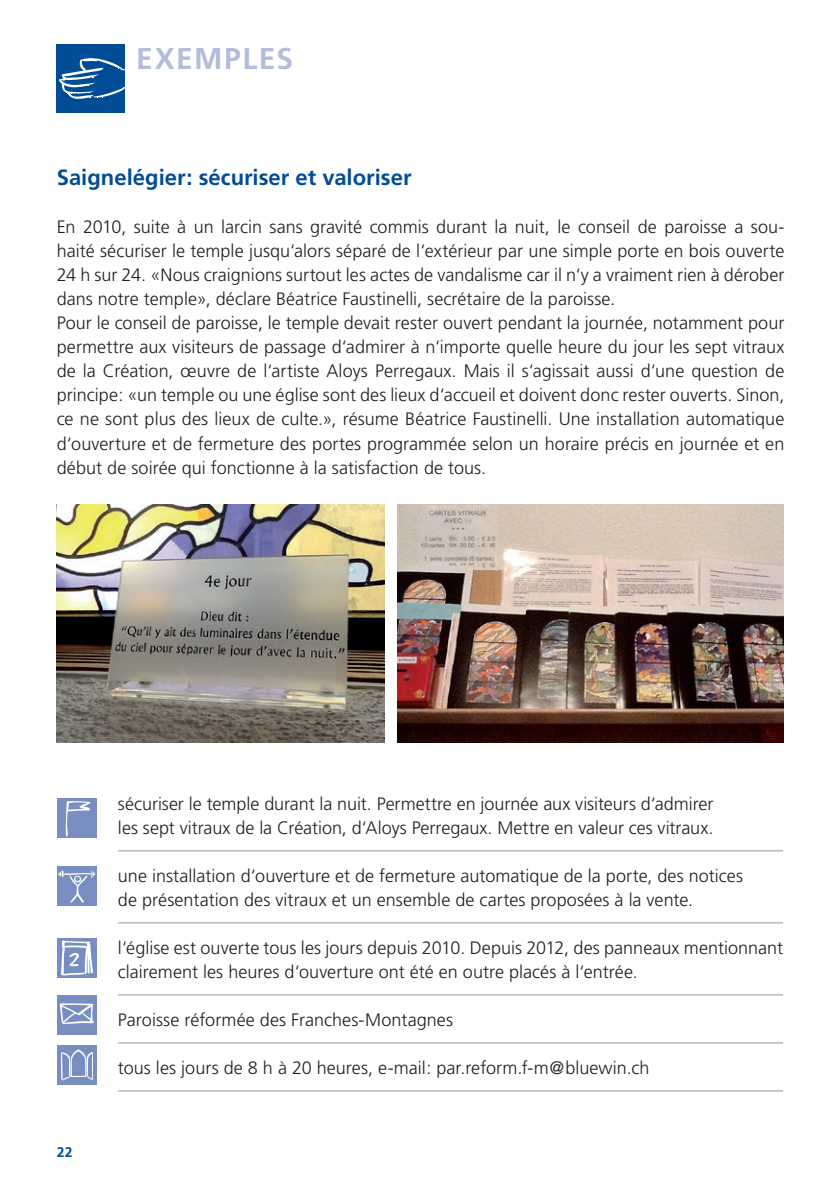
<style>
.page{position:relative;width:840px;height:1191px;background:#fff}
.page>*{position:absolute;margin:0;border:0;box-sizing:border-box;transform-origin:0 0}
.t1{font:700 30px "Frutiger";letter-spacing:.05em;color:#b3bddb}
.t2{font:700 22px "Frutiger";color:#014d95}
.t3{font:300 18px/24px "Frutiger";color:#231f20}
.t4{font:700 14px "Frutiger";color:#014d95}
</style>
<div class="page">
<hr style="left:118px;top:850px;width:664px;height:1px;background:#939598">
<hr style="left:118px;top:922px;width:664px;height:1px;background:#939598">
<hr style="left:118px;top:994px;width:664px;height:1px;background:#939598">
<hr style="left:118px;top:1042px;width:664px;height:1px;background:#939598">
<hr style="left:118px;top:1090px;width:664px;height:1px;background:#939598">
<div style="left:57px;top:866px;width:40px;height:40px;background:#798ec0"></div>
<svg style="left:58px;top:870px;width:37px;height:32px"></svg>
<div style="left:57px;top:938px;width:40px;height:39px;background:#798ec0"></div>
<svg style="left:61px;top:940px;width:32px;height:35px"></svg>
<div style="left:57px;top:1045px;width:40px;height:39px;background:#798ec0"></div>
<svg style="left:61px;top:1049px;width:32px;height:31px"></svg>
<div style="left:57px;top:994px;width:40px;height:40px;background:#798ec0"></div>
<svg style="left:60px;top:1003px;width:34px;height:21px"></svg>
<div style="left:57px;top:798px;width:40px;height:40px;background:#798ec0"></div>
<svg style="left:66px;top:801px;width:24px;height:36px"></svg>
<div style="left:57px;top:44px;width:68px;height:68px;background:#014d95"></div>
<svg style="left:59px;top:58px;width:66px;height:41px"></svg>
<img style="left:57px;top:505px;width:327px;height:238px">
<img style="left:397px;top:505px;width:385px;height:238px">
<h1 class="t1" style="left:136px;top:41px;width:158px">EXEMPLES</h1>
<p class="t2" style="left:57px;top:165px;width:356px">Saignelégier: sécuriser et valoriser</p>
<p class="t3" style="left:57px;top:215px;width:728px">En 2010, suite à un larcin sans gravité commis durant la nuit, le conseil de paroisse a sou&shy;haité sécuriser le temple jusqu‘alors séparé de l‘extérieur par une simple porte en bois ouverte 24 h sur 24. «Nous craignions surtout les actes de vandalisme car il n‘y a vraiment rien à dérober dans notre temple», déclare Béatrice Faustinelli, secrétaire de la paroisse.<br>Pour le conseil de paroisse, le temple devait rester ouvert pendant la journée, notamment pour permettre aux visiteurs de passage d‘admirer à n‘importe quelle heure du jour les sept vitraux de la Création, œuvre de l‘artiste Aloys Perregaux. Mais il s‘agissait aussi d‘une question de principe: «un temple ou une église sont des lieux d‘accueil et doivent donc rester ouverts. Sinon, ce ne sont plus des lieux de culte.», résume Béatrice Faustinelli. Une installation automatique d‘ouverture et de fermeture des portes programmée selon un horaire précis en journée et en début de soirée qui fonctionne à la satisfaction de tous.</p>
<p class="t4" style="left:57px;top:1143px;width:17px">22</p>
<p class="t3" style="left:118px;top:791px;width:596px">sécuriser le temple durant la nuit. Permettre en journée aux visiteurs d‘admirer les sept vitraux de la Création, d‘Aloys Perregaux. Mettre en valeur ces vitraux.</p>
<p class="t3" style="left:118px;top:863px;width:626px">une installation d‘ouverture et de fermeture automatique de la porte, des notices de présentation des vitraux et un ensemble de cartes proposées à la vente.</p>
<p class="t3" style="left:118px;top:935px;width:666px">l‘église est ouverte tous les jours depuis 2010. Depuis 2012, des panneaux mentionnant clairement les heures d‘ouverture ont été en outre placés à l‘entrée.</p>
<p class="t3" style="left:118px;top:1007px;width:336px">Paroisse réformée des Franches-Montagnes</p>
<p class="t3" style="left:118px;top:1055px;width:532px">tous les jours de 8 h à 20 heures, e-mail: par.reform.f-m@bluewin.ch</p>
</div>
